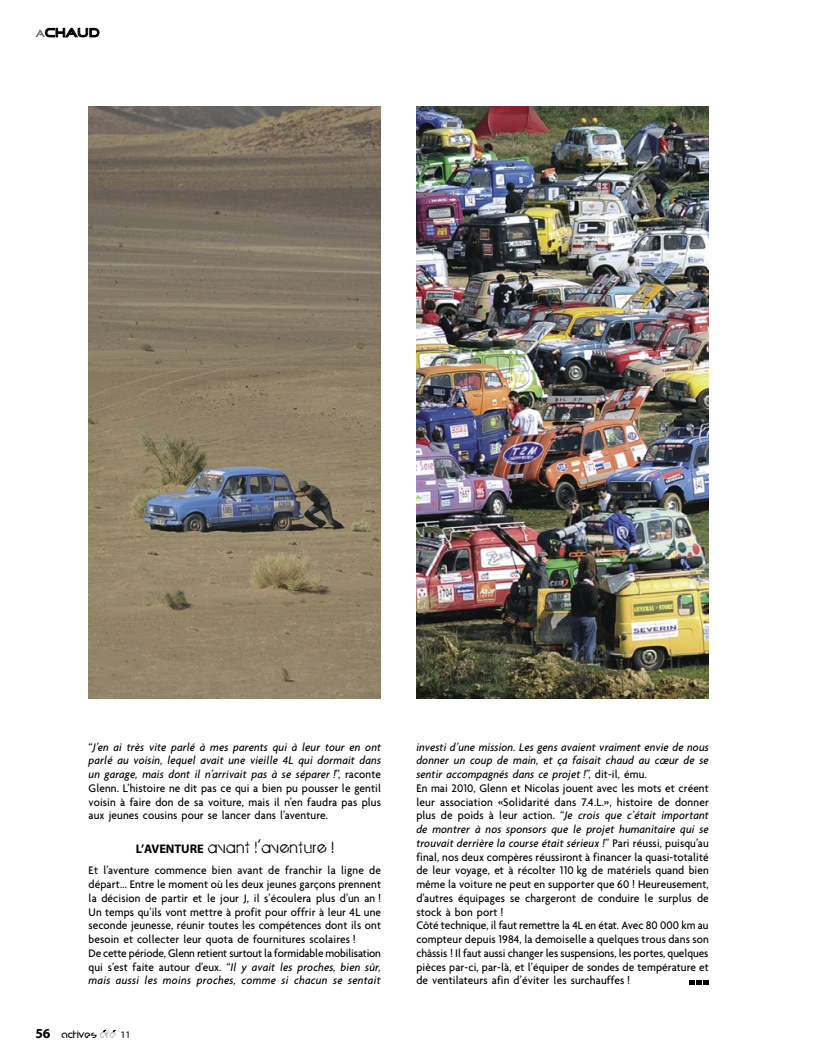
<style>
.page{position:relative;width:815px;height:1063px;background:#fff}
.page>*{position:absolute;margin:0;border:0;box-sizing:border-box;transform-origin:0 0}
.article___texte{font:17.5px "BIRTHOFAHERO";letter-spacing:.065em;color:#000}
.article___phrase_exergue{font:12.5px "Good Times";letter-spacing:.005em;color:#000}
.article___texte-2{font:500 11.88px/13.8px "Agenda";letter-spacing:.01em;color:#000;text-align:justify;scale:.95 1}
.article___texte-3{font:italic 500 11.88px/13.8px "Agenda";letter-spacing:.01em;color:#000;text-align:justify;scale:.95 1}
.article___infos{font:10px "Nioubesbold";letter-spacing:-.005em;color:#000}
.s1{font-size:10px;color:#636363}
.s2{font-style:italic}
.s3{font-family:"Myriad";font-weight:700;font-size:12.5px}
.s4{font-family:"Myriad";font-weight:700;font-size:13.75px}
.s5{font-family:"Nioubes";font-weight:300}
.s6{font-family:"Myriad"}
.s7{font-style:normal}
</style>
<div class="page">
<img style="left:416px;top:106px;width:293px;height:592px">
<img style="left:89px;top:106px;width:292px;height:592px">
<svg style="left:690px;top:980px;width:19px;height:4px"></svg>
<svg style="left:45px;top:28px;width:54px;height:9px"></svg>
<p class="article___phrase_exergue" style="left:35px;top:27px;width:65px"><span class="s1">À</span>cHAUD</p>
<p class="article___texte-2" style="left:89px;top:740px;width:309px">“<span class="s2">J’en ai très vite parlé à mes parents qui à leur tour en ont parlé au voisin, lequel avait une vieille 4L qui dormait dans un garage, mais dont il n’arrivait pas à se séparer !</span>”, raconte Glenn. L’histoire ne dit pas ce qui a bien pu pousser le gentil voisin à faire don de sa voiture, mais il n’en faudra pas plus aux jeunes cousins pour se lancer dans l’aventure.</p>
<p class="article___texte" style="left:136px;top:838px;width:199px"><span class="s3">L’AVENTURE</span> avant l’aventure !</p>
<p class="article___texte-2" style="left:89px;top:863px;width:309px">Et l’aventure commence bien avant de franchir la ligne de départ... Entre le moment où les deux jeunes garçons prennent la décision de partir et le jour J, il s’écoulera plus d’un an !<br>Un temps qu’ils vont mettre à profit pour offrir à leur 4L une seconde jeunesse, réunir toutes les compétences dont ils ont besoin et collecter leur quota de fournitures scolaires !</p>
<p class="article___texte-2" style="left:89px;top:946px;width:309px">De cette période, Glenn retient surtout la formidable mobilisation qui s’est faite autour d’eux. “<span class="s2">Il y avait les proches, bien sûr, mais aussi les moins proches, comme si chacun se sentait</span></p>
<p class="article___infos" style="left:35px;top:1029px;width:97px"><span class="s4">56</span> actives <span class="s5">ete</span> <span class="s6">11</span></p>
<p class="article___texte-3" style="left:416px;top:740px;width:309px">investi d’une mission. Les gens avaient vraiment envie de nous donner un coup de main, et ça faisait chaud au cœur de se sentir accompagnés dans ce projet !<span class="s7">”, dit-il, ému.</span></p>
<p class="article___texte-2" style="left:416px;top:781px;width:309px">En mai 2010, Glenn et Nicolas jouent avec les mots et créent leur association «Solidarité dans 7.4.L.», histoire de donner plus de poids à leur action. “<span class="s2">Je crois que c’était important de montrer à nos sponsors que le projet humanitaire qui se trouvait derrière la course était sérieux !</span>” Pari réussi, puisqu’au final, nos deux compères réussiront à financer la quasi-totalité de leur voyage, et à récolter 110 kg de matériels quand bien même la voiture ne peut en supporter que 60 ! Heureusement, d’autres équipages se chargeront de conduire le surplus de stock à bon port !</p>
<p class="article___texte-2" style="left:416px;top:918px;width:309px">Côté technique, il faut remettre la 4L en état. Avec 80 000 km au compteur depuis 1984, la demoiselle a quelques trous dans son châssis ! Il faut aussi changer les suspensions, les portes, quelques pièces par-ci, par-là, et l’équiper de sondes de température et de ventilateurs afin d’éviter les surchauffes !</p>
</div>
